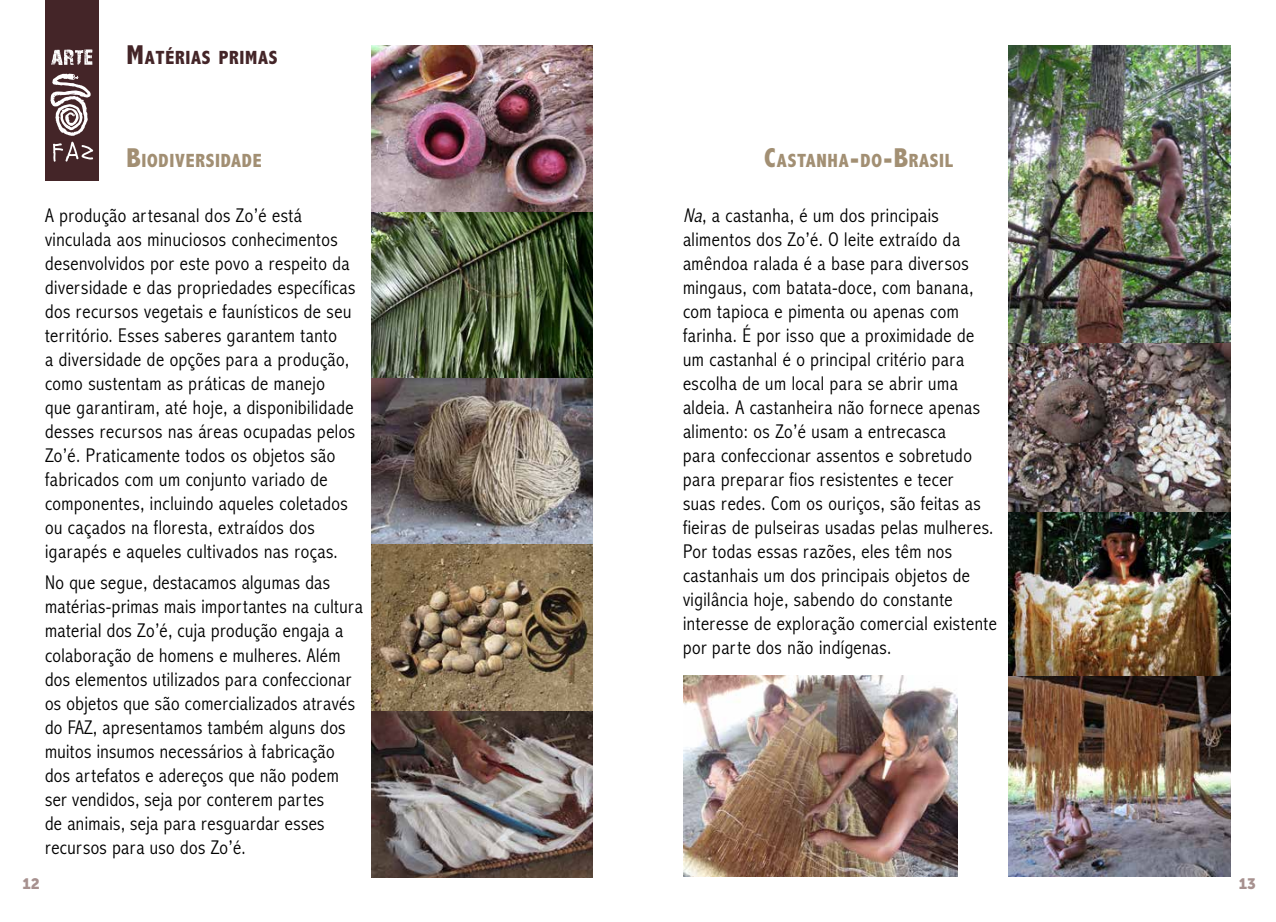
<style>
.page{position:relative;width:1276px;height:922px;background:#fff}
.page>*{position:absolute;margin:0;border:0;box-sizing:border-box;transform-origin:0 0}
.t1{font:300 condensed 20px/24px "Abadi MT Pro";letter-spacing:.025em;color:#000}
.t2{font:800 condensed 19.25px "Abadi MT Pro";letter-spacing:.035em;color:#a28f73}
.t3{font:800 condensed 19.25px "Abadi MT Pro";letter-spacing:.035em;color:#442528}
.t4{font:15px "Museo Sans 900";color:#a7918f}
.s1{font-size:27.5px}
.s2{font-style:italic}
</style>
<div class="page">
<div style="left:45px;top:0;width:54px;height:181px;background:#442528"></div>
<svg style="left:50px;top:74px;width:43px;height:88px"></svg>
<svg style="left:51px;top:49px;width:41px;height:16px"></svg>
<img style="left:371px;top:45px;width:222px;height:832px">
<img style="left:683px;top:675px;width:274px;height:201px">
<img style="left:1008px;top:45px;width:223px;height:467px">
<img style="left:1008px;top:512px;width:223px;height:364px">
<p class="t3" style="left:126px;top:47px;width:153px"><span class="s1">M</span>ATÉRIAS PRIMAS</p>
<p class="t2" style="left:126px;top:150px;width:137px"><span class="s1">B</span>IODIVERSIDADE</p>
<p class="t1" style="left:45px;top:204px;width:312px">A produção artesanal dos Zo’é está vinculada aos minuciosos conhecimentos desenvolvidos por este povo a respeito da diversidade e das propriedades específicas dos recursos vegetais e faunísticos de seu território. Esses saberes garantem tanto<br>a diversidade de opções para a produção, como sustentam as práticas de manejo que garantiram, até hoje, a disponibilidade desses recursos nas áreas ocupadas pelos Zo’é. Praticamente todos os objetos são fabricados com um conjunto variado de componentes, incluindo aqueles coletados ou caçados na floresta, extraídos dos igarapés e aqueles cultivados nas roças.</p>
<p class="t1" style="left:45px;top:571px;width:319px">No que segue, destacamos algumas das matérias-primas mais importantes na cultura material dos Zo’é, cuja produção engaja a colaboração de homens e mulheres. Além dos elementos utilizados para confeccionar os objetos que são comercializados através do FAZ, apresentamos também alguns dos muitos insumos necessários à fabricação dos artefatos e adereços que não podem ser vendidos, seja por conterem partes<br>de animais, seja para resguardar esses recursos para uso dos Zo’é.</p>
<p class="t2" style="left:764px;top:150px;width:190px"><span class="s1">C</span>ASTANHA<span class="s1">-</span>DO<span class="s1">-B</span>RASIL</p>
<p class="t1" style="left:683px;top:204px;width:315px"><span class="s2">Na</span>, a castanha, é um dos principais alimentos dos Zo’é. O leite extraído da amêndoa ralada é a base para diversos mingaus, com batata-doce, com banana, com tapioca e pimenta ou apenas com farinha. É por isso que a proximidade de um castanhal é o principal critério para escolha de um local para se abrir uma aldeia. A castanheira não fornece apenas alimento: os Zo’é usam a entrecasca<br>para confeccionar assentos e sobretudo para preparar fios resistentes e tecer<br>suas redes. Com os ouriços, são feitas as fieiras de pulseiras usadas pelas mulheres.<br>Por todas essas razões, eles têm nos castanhais um dos principais objetos de vigilância hoje, sabendo do constante interesse de exploração comercial existente por parte dos não indígenas.</p>
<p class="t4" style="left:23px;top:874px;width:19px">12</p>
<p class="t4" style="left:1238px;top:874px;width:19px">13</p>
</div>
